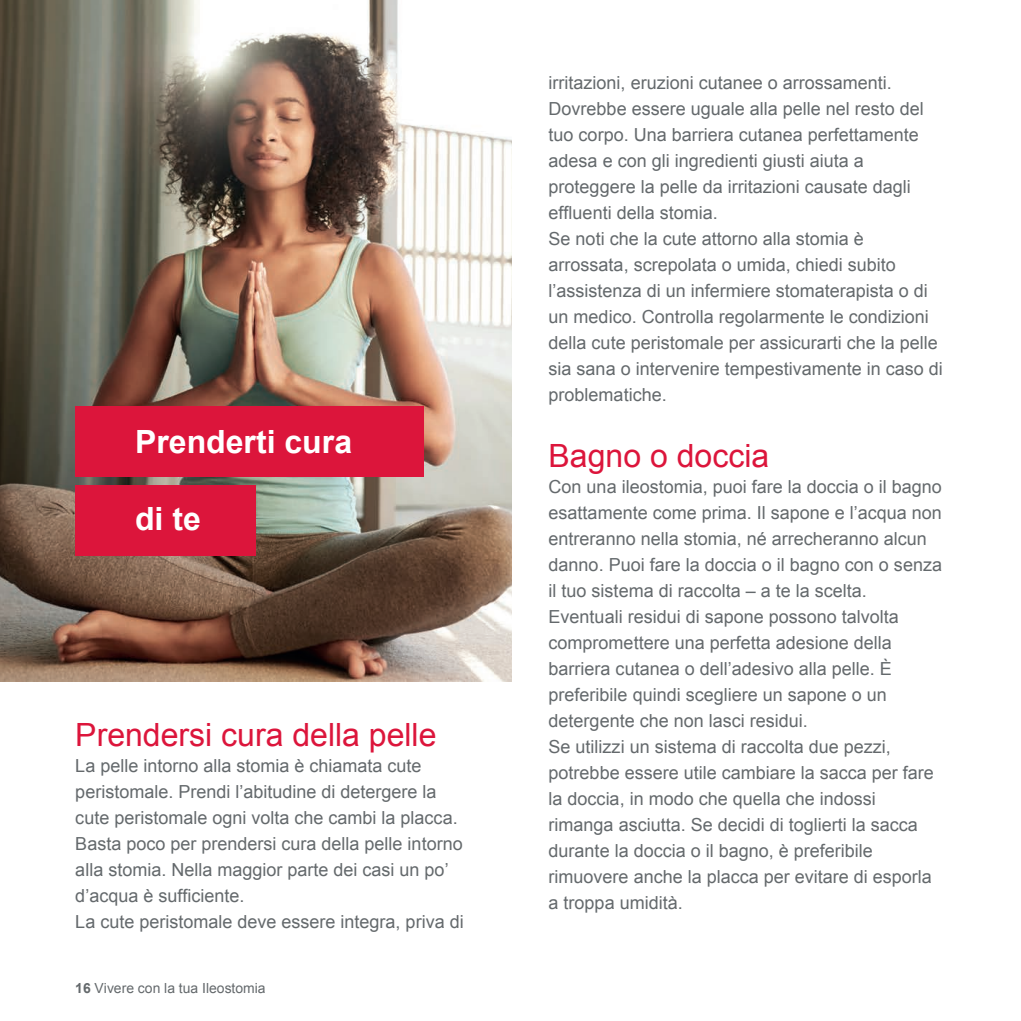
<style>
.page{position:relative;width:1021px;height:1021px;background:#fff}
.page>*{position:absolute;margin:0;border:0;box-sizing:border-box;transform-origin:0 0}
.t1{font:32px "Arial";color:#dc153b}
.t2{font:700 32px "Arial";color:#fff}
.t3{font:18px/26px "Arial";color:#64696c}
.t4{font:14px "Arial";color:#64696c}
.s1{font-weight:700}
</style>
<div class="page">
<img style="left:0;top:0;width:511px;height:681px">
<div style="left:75px;top:484px;width:180px;height:71px;background:#dc153b"></div>
<div style="left:75px;top:406px;width:348px;height:71px;background:#dc153b"></div>
<h1 class="t2" style="left:135px;top:420px;width:218px">Prenderti cura</h1>
<h1 class="t2" style="left:135px;top:498px;width:67px">di te</h1>
<h1 class="t1" style="left:75px;top:714px;width:363px">Prendersi cura della pelle</h1>
<p class="t3" style="left:75px;top:753px;width:390px">La pelle intorno alla stomia è chiamata cute peristomale. Prendi l’abitudine di detergere la cute peristomale ogni volta che cambi la placca.<br>Basta poco per prendersi cura della pelle intorno alla stomia. Nella maggior parte dei casi un po’ d’acqua è sufficiente.<br>La cute peristomale deve essere integra, priva di</p>
<p class="t4" style="left:75px;top:978px;width:192px"><span class="s1">16</span> Vivere con la tua Ileostomia</p>
<p class="t3" style="left:548px;top:69px;width:396px">irritazioni, eruzioni cutanee o arrossamenti.<br>Dovrebbe essere uguale alla pelle nel resto del tuo corpo. Una barriera cutanea perfettamente adesa e con gli ingredienti giusti aiuta a proteggere la pelle da irritazioni causate dagli effluenti della stomia.<br>Se noti che la cute attorno alla stomia è arrossata, screpolata o umida, chiedi subito l’assistenza di un infermiere stomaterapista o di un medico. Controlla regolarmente le condizioni della cute peristomale per assicurarti che la pelle sia sana o intervenire tempestivamente in caso di problematiche.</p>
<h1 class="t1" style="left:548px;top:435px;width:222px">Bagno o doccia</h1>
<p class="t3" style="left:548px;top:474px;width:395px">Con una ileostomia, puoi fare la doccia o il bagno esattamente come prima. Il sapone e l’acqua non entreranno nella stomia, né arrecheranno alcun danno. Puoi fare la doccia o il bagno con o senza il tuo sistema di raccolta – a te la scelta.<br>Eventuali residui di sapone possono talvolta compromettere una perfetta adesione della barriera cutanea o dell’adesivo alla pelle. È preferibile quindi scegliere un sapone o un detergente che non lasci residui.<br>Se utilizzi un sistema di raccolta due pezzi, potrebbe essere utile cambiare la sacca per fare la doccia, in modo che quella che indossi rimanga asciutta. Se decidi di toglierti la sacca durante la doccia o il bagno, è preferibile rimuovere anche la placca per evitare di esporla a troppa umidità.</p>
</div>
